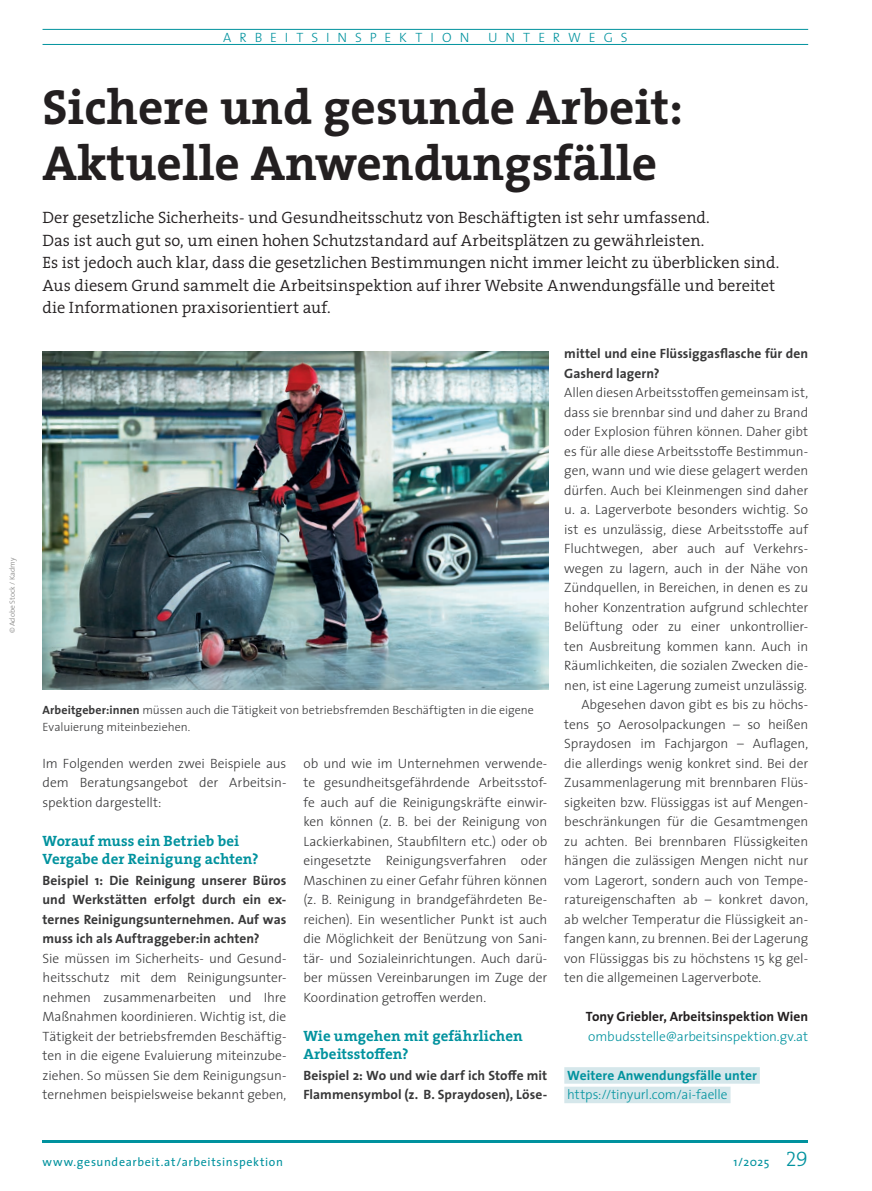
<style>
.page{position:relative;width:872px;height:1191px;background:#fff}
.page>*{position:absolute;margin:0;border:0;box-sizing:border-box;transform-origin:0 0}
.t1{font:700 49.5px/55.5px "The Serif";color:#231f20}
.t2{font:300 16.5px/22.5px "The Serif";color:#231f20}
.t3{font:700 15px/18px "The Serif";color:#00929e}
.t4{font:300 13.5px/19.5px "The Sans";letter-spacing:-.01em;color:#383839;text-align:justify}
.t5{font:700 13.5px/19.5px "The Sans";letter-spacing:.005em;color:#383839}
.t6{font:300 13.5px "The Sans";color:#00929e}
.t7{font:700 13.5px "The Sans";color:#231f20}
.t8{font:700 13.5px "The Sans";letter-spacing:.005em;color:#00929e}
.t9{font:300 13.5px "The Sans";letter-spacing:.59em;color:#00929e}
.t10{font:300 13.5px "The Sans";letter-spacing:.585em;color:#00929e}
.t11{font:300 12px/16.5px "The Sans";color:#383839}
.t12{font:12px "The Sans";letter-spacing:.055em;color:#00929e}
.t13{font:300 7.5px "The Sans";color:#7d7d7c}
.s1{font-weight:700}
.s2{font-family:"The Serif Light Caps";font-size:21px}
</style>
<div class="page">
<hr style="left:43px;top:1140px;width:765px;height:2px;background:#00929e">
<hr style="left:43px;top:29px;width:765px;height:1px;background:#00929e">
<hr style="left:43px;top:44px;width:765px;height:1px;background:#00929e">
<div style="left:564px;top:1067px;width:196px;height:16px;background:#d5e7eb"></div>
<div style="left:564px;top:1086px;width:166px;height:17px;background:#d5e7eb"></div>
<img style="left:43px;top:351px;width:506px;height:339px">
<p class="t13" style="left:6px;top:633px;width:78px;rotate:-90deg">© Adobe Stock / Kadmy</p>
<p class="t9" style="left:223px;top:26px;width:248px">ARBEITSINSPEKTION</p>
<p class="t10" style="left:488px;top:26px;width:141px">UNTERWEGS</p>
<h1 class="t1" style="left:43px;top:78px;width:642px">Sichere und gesunde Arbeit:<br>Aktuelle Anwendungsfälle</h1>
<p class="t2" style="left:43px;top:206px;width:738px">Der gesetzliche Sicherheits- und Gesundheitsschutz von Beschäftigten ist sehr umfassend.<br>Das ist auch gut so, um einen hohen Schutzstandard auf Arbeitsplätzen zu gewährleisten.<br>Es ist jedoch auch klar, dass die gesetzlichen Bestimmungen nicht immer leicht zu überblicken sind.<br>Aus diesem Grund sammelt die Arbeitsinspektion auf ihrer Website Anwendungsfälle und bereitet die Informationen praxisorientiert auf.</p>
<p class="t11" style="left:43px;top:701px;width:493px"><span class="s1">Arbeitgeber:innen</span> müssen auch die Tätigkeit von betriebsfremden Beschäftigten in die eigene<br>Evaluierung miteinbeziehen.</p>
<p class="t4" style="left:43px;top:753px;width:245px">Im Folgenden werden zwei Beispiele aus dem Beratungsangebot der Arbeitsin&shy;spektion dargestellt:</p>
<p class="t3" style="left:43px;top:831px;width:218px">Worauf muss ein Betrieb bei<br>Vergabe der Reinigung achten?</p>
<p class="t5" style="left:43px;top:870px;width:245px;text-align:justify">Beispiel 1: Die Reinigung unserer Büros und Werkstätten erfolgt durch ein ex&shy;ternes Reinigungsunternehmen. Auf was muss ich als Auftraggeber:in achten?</p>
<p class="t4" style="left:43px;top:948px;width:245px">Sie müssen im Sicherheits- und Gesund&shy;heitsschutz mit dem Reinigungsunter&shy;nehmen zusammenarbeiten und Ihre Maßnahmen koordinieren. Wichtig ist, die Tätigkeit der betriebsfremden Beschäftig&shy;ten in die eigene Evaluierung miteinzube&shy;ziehen. So müssen Sie dem Reinigungsun&shy;ternehmen beispielsweise bekannt geben,</p>
<p class="t4" style="left:303px;top:753px;width:245px">ob und wie im Unternehmen verwende&shy;te gesundheitsgefährdende Arbeitsstof&shy;fe auch auf die Reinigungskräfte einwir&shy;ken können (z. B. bei der Reinigung von Lackierkabinen, Staubfiltern etc.) oder ob eingesetzte Reinigungsverfahren oder Maschinen zu einer Gefahr führen können (z. B. Reinigung in brandgefährdeten Be&shy;reichen). Ein wesentlicher Punkt ist auch die Möglichkeit der Benützung von Sani&shy;tär- und Sozialeinrichtungen. Auch darü&shy;ber müssen Vereinbarungen im Zuge der Koordination getroffen werden.</p>
<p class="t3" style="left:303px;top:1026px;width:221px">Wie umgehen mit gefährlichen<br>Arbeitsstoffen?</p>
<p class="t5" style="left:303px;top:1065px;width:245px">Beispiel 2: Wo und wie darf ich Stoffe mit<br>Flammensymbol (z. B. Spraydosen), Löse-</p>
<p class="t5" style="left:564px;top:343px;width:245px">mittel und eine Flüssiggasflasche für den<br>Gasherd lagern?</p>
<p class="t4" style="left:564px;top:382px;width:245px">Allen diesen Arbeitsstoffen gemeinsam ist,</p>
<p class="t4" style="left:564px;top:402px;width:245px">dass sie brennbar sind und daher zu Brand</p>
<p class="t4" style="left:564px;top:421px;width:245px">oder Explosion führen können. Daher gibt</p>
<p class="t4" style="left:564px;top:441px;width:245px">es für alle diese Arbeitsstoffe Bestimmun-</p>
<p class="t4" style="left:564px;top:460px;width:245px">gen, wann und wie diese gelagert werden</p>
<p class="t4" style="left:564px;top:480px;width:245px">dürfen. Auch bei Kleinmengen sind daher</p>
<p class="t4" style="left:564px;top:499px;width:245px">u. a. Lagerverbote besonders wichtig. So</p>
<p class="t4" style="left:564px;top:519px;width:245px">ist es unzulässig, diese Arbeitsstoffe auf</p>
<p class="t4" style="left:564px;top:538px;width:245px">Fluchtwegen, aber auch auf Verkehrs-</p>
<p class="t4" style="left:564px;top:558px;width:245px">wegen zu lagern, auch in der Nähe von</p>
<p class="t4" style="left:564px;top:577px;width:245px">Zündquellen, in Bereichen, in denen es zu</p>
<p class="t4" style="left:564px;top:597px;width:245px">hoher Konzentration aufgrund schlechter</p>
<p class="t4" style="left:564px;top:616px;width:245px">Belüftung oder zu einer unkontrollier-</p>
<p class="t4" style="left:564px;top:636px;width:245px">ten Ausbreitung kommen kann. Auch in</p>
<p class="t4" style="left:564px;top:655px;width:245px">Räumlichkeiten, die sozialen Zwecken die-</p>
<p class="t4" style="left:564px;top:675px;width:244px">nen, ist eine Lagerung zumeist unzulässig.</p>
<p class="t4" style="left:581px;top:694px;width:228px">Abgesehen davon gibt es bis zu höchs-</p>
<p class="t4" style="left:564px;top:714px;width:245px">tens 50 Aerosolpackungen – so heißen</p>
<p class="t4" style="left:564px;top:733px;width:245px">Spraydosen im Fachjargon – Auflagen,</p>
<p class="t4" style="left:564px;top:753px;width:245px">die allerdings wenig konkret sind. Bei der</p>
<p class="t4" style="left:564px;top:772px;width:245px">Zusammenlagerung mit brennbaren Flüs-</p>
<p class="t4" style="left:564px;top:792px;width:245px">sigkeiten bzw. Flüssiggas ist auf Mengen-</p>
<p class="t4" style="left:564px;top:811px;width:245px">beschränkungen für die Gesamtmengen</p>
<p class="t4" style="left:564px;top:831px;width:245px">zu achten. Bei brennbaren Flüssigkeiten</p>
<p class="t4" style="left:564px;top:850px;width:245px">hängen die zulässigen Mengen nicht nur</p>
<p class="t4" style="left:564px;top:870px;width:245px">vom Lagerort, sondern auch von Tempe-</p>
<p class="t4" style="left:564px;top:889px;width:245px">ratureigenschaften ab – konkret davon,</p>
<p class="t4" style="left:564px;top:909px;width:245px">ab welcher Temperatur die Flüssigkeit an-</p>
<p class="t4" style="left:564px;top:928px;width:245px">fangen kann, zu brennen. Bei der Lagerung</p>
<p class="t4" style="left:564px;top:948px;width:245px">von Flüssiggas bis zu höchstens 15 kg gel-</p>
<p class="t4" style="left:564px;top:967px;width:198px">ten die allgemeinen Lagerverbote.</p>
<p class="t7" style="left:586px;top:1005px;width:224px">Tony Griebler, Arbeitsinspektion Wien</p>
<p class="t6" style="left:588px;top:1025px;width:221px">ombudsstelle@arbeitsinspektion.gv.at</p>
<p class="t8" style="left:567px;top:1063px;width:191px">Weitere Anwendungsfälle unter</p>
<p class="t6" style="left:567px;top:1083px;width:162px">https://tinyurl.com/ai-faelle</p>
<p class="t12" style="left:43px;top:1151px;width:242px">www.gesundearbeit.at/arbeitsinspektion</p>
<p class="t12" style="left:733px;top:1151px;width:76px">1/2025 <span class="s2">29</span></p>
</div>
